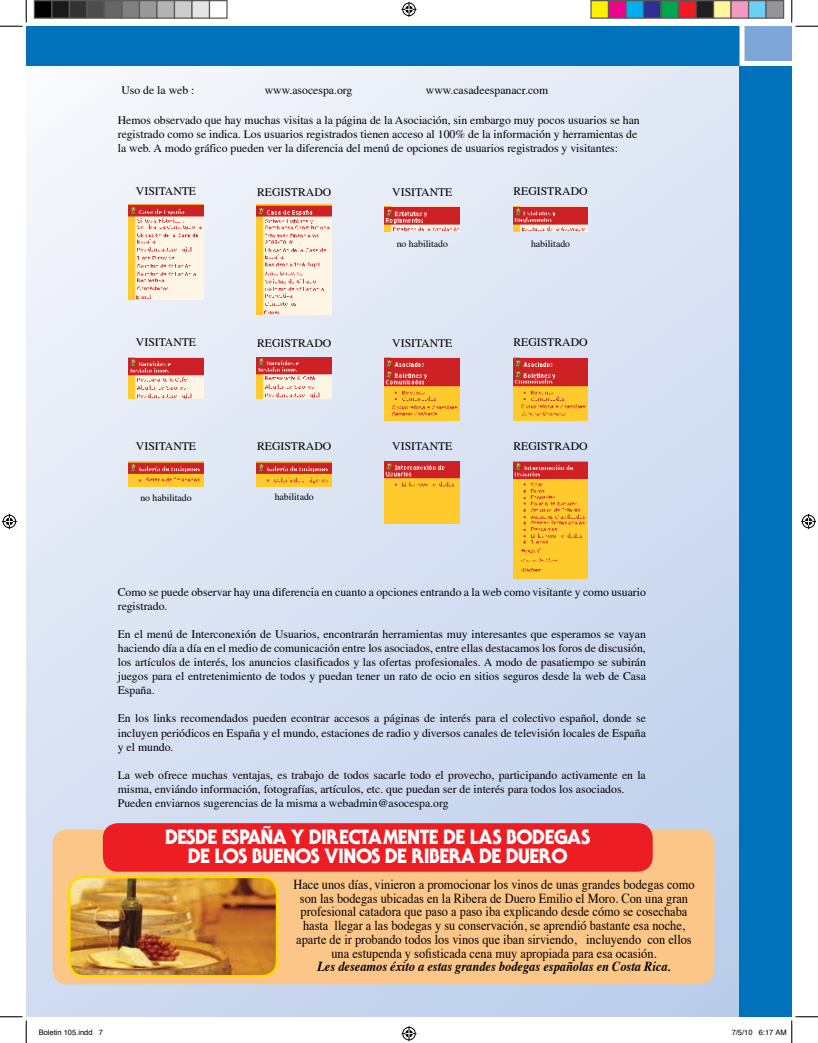
<style>
.page{position:relative;width:818px;height:1043px;background:#fff}
.page>*{position:absolute;margin:0;border:0;box-sizing:border-box;transform-origin:0 0}
.t1{font:20px/19.4px "Ubiq Gothic Ultra SSK";letter-spacing:-.02em;color:#fff;text-align:center}
.t2{font:13.75px/13.8px "Times";color:#000;text-align:center;scale:.9 1}
.t3{font:italic 700 13.75px "Times";color:#000;scale:.9 1}
.t4{font:11.75px/14.1px "Times";color:#000}
.t5{font:9.75px "Times";color:#000}
.t6{font:7.5px "Helvetica";color:#000}
</style>
<div class="page">
<div style="left:26px;top:26px;width:765px;height:990px;background:linear-gradient(to bottom,#eef1f8,#c4d3ec)"></div>
<div style="left:26px;top:26px;width:765px;height:40px;background:#0072bc"></div>
<div style="left:739px;top:26px;width:52px;height:990px;background:#0072bc"></div>
<img style="left:129px;top:205px;width:74px;height:94px">
<img style="left:129px;top:358px;width:74px;height:40px">
<img style="left:129px;top:461px;width:74px;height:25px">
<img style="left:385px;top:207px;width:75px;height:25px">
<img style="left:385px;top:358px;width:75px;height:62px">
<img style="left:385px;top:461px;width:75px;height:62px">
<img style="left:257px;top:205px;width:74px;height:109px">
<img style="left:257px;top:358px;width:74px;height:40px">
<img style="left:257px;top:461px;width:74px;height:25px">
<img style="left:513px;top:207px;width:75px;height:25px">
<img style="left:513px;top:358px;width:75px;height:62px">
<img style="left:513px;top:461px;width:75px;height:117px">
<div style="left:52px;top:829px;width:662px;height:155px;background:#fdc689;border-radius:15px"></div>
<img style="left:70px;top:878px;width:207px;height:98px">
<div style="left:68px;top:875px;width:210px;height:102px;border:2px solid #ffd800;border-radius:15px"></div>
<div style="left:103px;top:823px;width:549px;height:48px;background:#ed1d24;border-radius:15px"></div>
<svg style="left:0;top:0;width:27px;height:27px"></svg>
<svg style="left:0;top:1015px;width:27px;height:27px"></svg>
<svg style="left:739px;top:0;width:79px;height:66px"></svg>
<svg style="left:401px;top:2px;width:15px;height:15px"></svg>
<svg style="left:401px;top:1026px;width:15px;height:15px"></svg>
<svg style="left:2px;top:514px;width:15px;height:15px"></svg>
<svg style="left:801px;top:514px;width:15px;height:15px"></svg>
<div style="left:34px;top:1px;width:18px;height:17px;background:#000"></div>
<div style="left:34px;top:0;width:18px;height:19px;border:1px solid #595959"></div>
<div style="left:52px;top:1px;width:17px;height:17px;background:#1a1a1a"></div>
<div style="left:51px;top:0;width:19px;height:19px;border:1px solid #595959"></div>
<div style="left:69px;top:1px;width:18px;height:17px;background:#333"></div>
<div style="left:69px;top:0;width:19px;height:19px;border:1px solid #595959"></div>
<div style="left:87px;top:1px;width:17px;height:17px;background:#4d4d4d"></div>
<div style="left:86px;top:0;width:19px;height:19px;border:1px solid #595959"></div>
<div style="left:104px;top:1px;width:18px;height:17px;background:#666"></div>
<div style="left:104px;top:0;width:18px;height:19px;border:1px solid #595959"></div>
<div style="left:122px;top:1px;width:17px;height:17px;background:#808080"></div>
<div style="left:121px;top:0;width:19px;height:19px;border:1px solid #595959"></div>
<div style="left:139px;top:1px;width:18px;height:17px;background:#999"></div>
<div style="left:139px;top:0;width:19px;height:19px;border:1px solid #595959"></div>
<div style="left:157px;top:1px;width:17px;height:17px;background:#b3b3b3"></div>
<div style="left:156px;top:0;width:19px;height:19px;border:1px solid #595959"></div>
<div style="left:174px;top:1px;width:18px;height:17px;background:#ccc"></div>
<div style="left:174px;top:0;width:18px;height:19px;border:1px solid #595959"></div>
<div style="left:192px;top:1px;width:17px;height:17px;background:#e6e6e6"></div>
<div style="left:191px;top:0;width:19px;height:19px;border:1px solid #595959"></div>
<div style="left:209px;top:0;width:19px;height:19px;border:1px solid #595959"></div>
<div style="left:591px;top:1px;width:17px;height:17px;background:#fff101"></div>
<div style="left:590px;top:0;width:19px;height:19px;border:1px solid #595959"></div>
<div style="left:608px;top:1px;width:18px;height:17px;background:#ed028c"></div>
<div style="left:608px;top:0;width:18px;height:19px;border:1px solid #595959"></div>
<div style="left:626px;top:1px;width:17px;height:17px;background:#00aeef"></div>
<div style="left:625px;top:0;width:19px;height:19px;border:1px solid #595959"></div>
<div style="left:643px;top:1px;width:18px;height:17px;background:#2e3092"></div>
<div style="left:642px;top:0;width:19px;height:19px;border:1px solid #595959"></div>
<div style="left:661px;top:1px;width:17px;height:17px;background:#00a54f"></div>
<div style="left:660px;top:0;width:19px;height:19px;border:1px solid #595959"></div>
<div style="left:678px;top:1px;width:18px;height:17px;background:#ee1d23"></div>
<div style="left:678px;top:0;width:18px;height:19px;border:1px solid #595959"></div>
<div style="left:696px;top:1px;width:17px;height:17px;background:#231f20"></div>
<div style="left:695px;top:0;width:19px;height:19px;border:1px solid #595959"></div>
<div style="left:713px;top:1px;width:18px;height:17px;background:#fff79a"></div>
<div style="left:712px;top:0;width:19px;height:19px;border:1px solid #595959"></div>
<div style="left:731px;top:1px;width:17px;height:17px;background:#f499c2"></div>
<div style="left:730px;top:0;width:19px;height:19px;border:1px solid #595959"></div>
<div style="left:748px;top:1px;width:18px;height:17px;background:#6bcff6"></div>
<div style="left:748px;top:0;width:18px;height:19px;border:1px solid #595959"></div>
<div style="left:766px;top:1px;width:17px;height:17px;background:#939598"></div>
<div style="left:765px;top:0;width:19px;height:19px;border:1px solid #595959"></div>
<svg style="left:758px;top:1015px;width:60px;height:27px"></svg>
<p class="t4" style="left:121px;top:83px;width:74px">Uso de la web :</p>
<p class="t4" style="left:265px;top:83px;width:89px">www.asocespa.org</p>
<p class="t4" style="left:426px;top:83px;width:124px">www.casadeespanacr.com</p>
<p class="t4" style="left:118px;top:113px;width:523px">Hemos observado que hay muchas visitas a la página de la Asociación, sin embargo muy pocos usuarios se han registrado como se indica. Los usuarios registrados tienen acceso al 100% de la información y herramientas de la web. A modo gráfico pueden ver la diferencia del menú de opciones de usuarios registrados y visitantes:</p>
<p class="t4" style="left:136px;top:184px;width:62px">VISITANTE</p>
<p class="t4" style="left:513px;top:184px;width:76px">REGISTRADO</p>
<p class="t4" style="left:257px;top:185px;width:76px">REGISTRADO</p>
<p class="t4" style="left:392px;top:185px;width:62px">VISITANTE</p>
<p class="t5" style="left:396px;top:238px;width:53px">no habilitado</p>
<p class="t5" style="left:531px;top:238px;width:41px">habilitado</p>
<p class="t4" style="left:136px;top:335px;width:62px">VISITANTE</p>
<p class="t4" style="left:257px;top:336px;width:76px">REGISTRADO</p>
<p class="t4" style="left:392px;top:336px;width:62px">VISITANTE</p>
<p class="t4" style="left:513px;top:335px;width:76px">REGISTRADO</p>
<p class="t4" style="left:136px;top:438px;width:62px">VISITANTE</p>
<p class="t4" style="left:257px;top:439px;width:76px">REGISTRADO</p>
<p class="t4" style="left:392px;top:439px;width:62px">VISITANTE</p>
<p class="t4" style="left:513px;top:438px;width:76px">REGISTRADO</p>
<p class="t5" style="left:140px;top:492px;width:53px">no habilitado</p>
<p class="t5" style="left:275px;top:491px;width:41px">habilitado</p>
<p class="t4" style="left:118px;top:584px;width:529px">Como se puede observar hay una diferencia en cuanto a opciones entrando a la web como visitante y como usuario registrado.</p>
<p class="t4" style="left:118px;top:627px;width:529px;text-align:justify">En el menú de Interconexión de Usuarios, encontrarán herramientas muy interesantes que esperamos se vayan haciendo día a día en el medio de comunicación entre los asociados, entre ellas destacamos los foros de discusión, los artículos de interés, los anuncios clasificados y las ofertas profesionales. A modo de pasatiempo se subirán juegos para el entretenimiento de todos y puedan tener un rato de ocio en sitios seguros desde la web de Casa España.</p>
<p class="t4" style="left:118px;top:711px;width:529px;text-align:justify">En los links recomendados pueden econtrar accesos a páginas de interés para el colectivo español, donde se incluyen periódicos en España y el mundo, estaciones de radio y diversos canales de televisión locales de España y el mundo.</p>
<p class="t4" style="left:118px;top:767px;width:529px">La web ofrece muchas ventajas, es trabajo de todos sacarle todo el provecho, participando activamente en la misma, enviándo información, fotografías, artículos, etc. que puedan ser de interés para todos los asociados.<br>Pueden enviarnos sugerencias de la misma a webadmin@asocespa.org</p>
<h1 class="t1" style="left:165px;top:826px;width:426px">DESDE ESPAÑA Y DIRECTAMENTE DE LAS BODEGAS<br>DE LOS BUENOS VINOS DE RIBERA DE DUERO</h1>
<p class="t2" style="left:293px;top:876px;width:447px">Hace unos días, vinieron a promocionar los vinos de unas grandes bodegas como son las bodegas ubicadas en la Ribera de Duero Emilio el Moro. Con una gran profesional catadora que paso a paso iba explicando desde cómo se cosechaba hasta llegar a las bodegas y su conservación, se aprendió bastante esa noche, aparte de ir probando todos los vinos que iban sirviendo, incluyendo con ellos una estupenda y sofisticada cena muy apropiada para esa ocasión.</p>
<p class="t3" style="left:317px;top:953px;width:394px">Les deseamos éxito a estas grandes bodegas españolas en Costa Rica.</p>
<p class="t6" style="left:39px;top:1027px;width:66px">Boletin 105.indd 7</p>
<p class="t6" style="left:731px;top:1027px;width:57px">7/5/10 6:17 AM</p>
</div>
